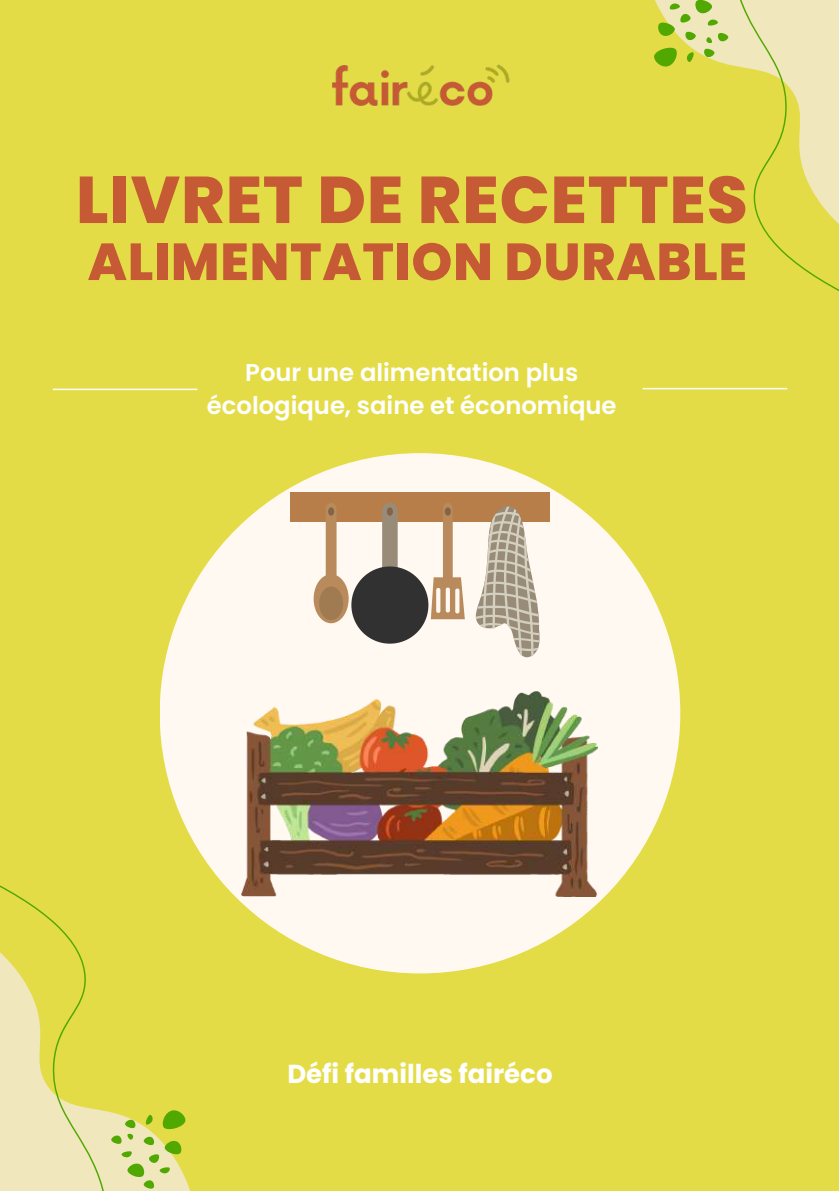
<style>
.page{position:relative;width:839px;height:1191px;background:#fff}
.page>*{position:absolute;margin:0;border:0;box-sizing:border-box;transform-origin:0 0}
.t1{font:800 66px "Poppins";letter-spacing:.015em;color:#c65a34}
.t2{font:800 52px "Poppins";letter-spacing:.015em;color:#c65a34}
.t3{font:700 26px "Poppins";color:#fff}
.t4{font:600 24.2px/33px "Poppins";color:#fff;text-align:center}
</style>
<div class="page">
<div style="left:0;top:0;width:838px;height:1191px;background:#e4dc47"></div>
<hr style="left:53px;top:389px;width:144px;height:1px;background:#fff">
<hr style="left:642px;top:388px;width:145px;height:1px;background:#fff">
<div style="left:160px;top:453px;width:520px;height:520px;background:#fff9f2;border-radius:50%"></div>
<div style="left:290px;top:493px;width:259px;height:29px;background:#b77e49"></div>
<svg style="left:313px;top:503px;width:152px;height:141px"></svg>
<div style="left:445px;top:507px;width:6px;height:9px;background:#836446;border-radius:50%"></div>
<svg style="left:475px;top:506px;width:64px;height:152px"></svg>
<img style="left:242px;top:691px;width:355px;height:206px">
<img style="left:332px;top:64px;width:178px;height:42px">
<svg style="left:654px;top:0;width:184px;height:291px"></svg>
<svg style="left:0;top:885px;width:186px;height:306px"></svg>
<h1 class="t1" style="left:76px;top:154px;width:673px">LIVRET DE RECETTES</h1>
<h2 class="t2" style="left:88px;top:225px;width:660px">ALIMENTATION DURABLE</h2>
<p class="t4" style="left:207px;top:356px;width:411px">Pour une alimentation plus écologique, saine et économique</p>
<p class="t3" style="left:287px;top:1056px;width:267px">Défi familles fairéco</p>
</div>
